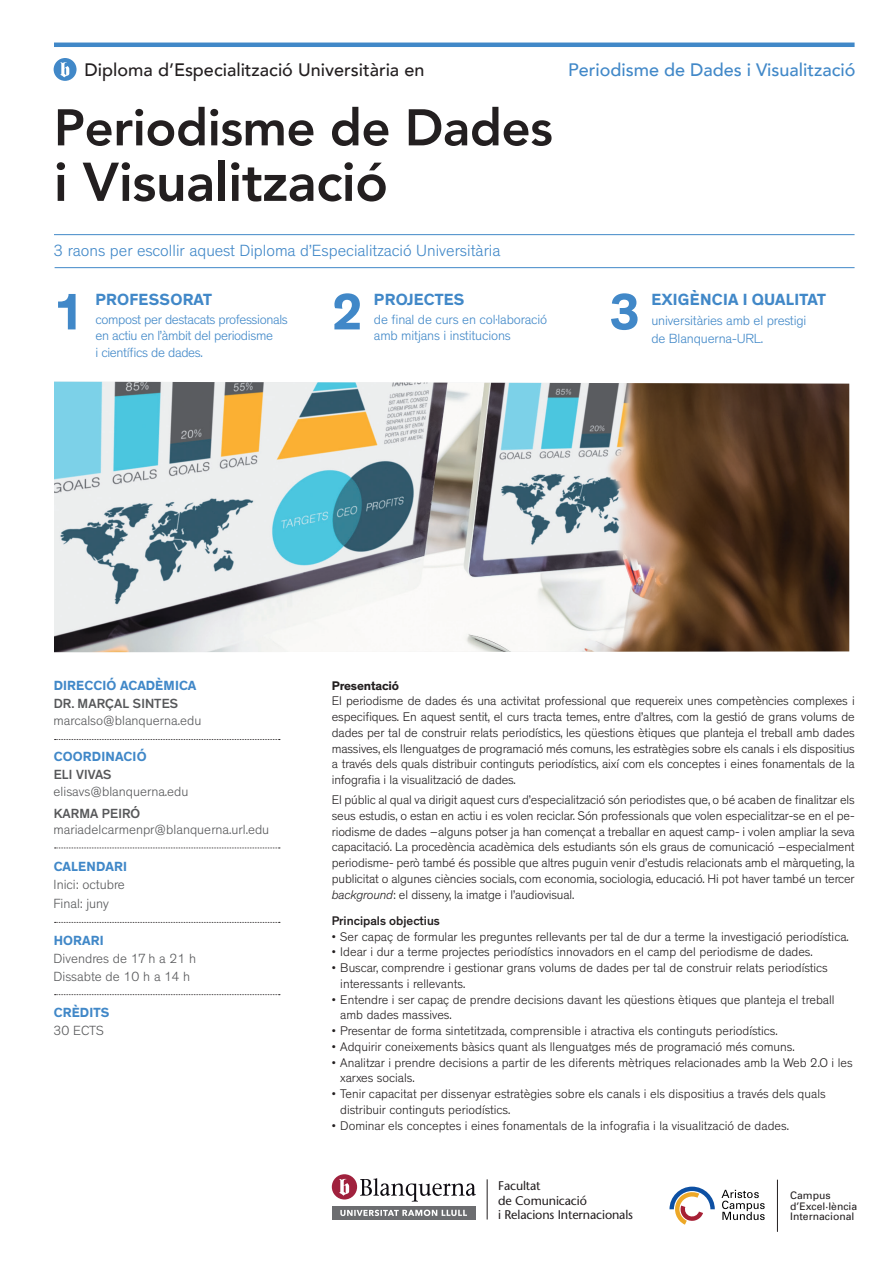
<style>
.page{position:relative;width:893px;height:1263px;background:#fff}
.page>*{position:absolute;margin:0;border:0;box-sizing:border-box;transform-origin:0 0}
.t1{font:800 54px "Avenir";letter-spacing:-.01em;color:#231f20}
.t2{font:700 52.2px "Theinhardt";color:#4188c8}
.t3{font:800 51px "Avenir";letter-spacing:-.01em;color:#231f20}
.t4{font:500 18px "Avenir";color:#231f20}
.t5{font:500 18px "Avenir";color:#4188c8}
.t6{font:300 16.5px "Theinhardt";color:#4188c8}
.t7{font:700 16.5px "Theinhardt";letter-spacing:.015em;color:#4188c8}
.t8{font:300 13.5px/16.5px "Theinhardt";letter-spacing:-.02em;color:#4188c8}
.t9{font:300 13.5px "Theinhardt";color:#57585a}
.t10{font:700 13.5px "Theinhardt";letter-spacing:.015em;color:#4188c8}
.t11{font:500 13.5px "Theinhardt";letter-spacing:.015em;color:#57585a}
.t12{font:300 12.75px/15.8px "Theinhardt";color:#231f20}
.t13{font:500 12.75px "Theinhardt";color:#231f20}
.t14{font:700 12.75px "Theinhardt";letter-spacing:-.01em;color:#231f20}
.t15{font:12.6px "Stone Sans";letter-spacing:-.01em;color:#231f20}
.t16{font:10.35px "Univers";color:#231f20}
.s1{font-style:italic}
</style>
<div class="page">
<hr style="left:54px;top:43px;width:801px;height:4px;background:#4188c8">
<hr style="left:54px;top:234px;width:801px;height:1px;background:#4188c8">
<svg style="left:55px;top:739px;width:225px;height:1px"></svg>
<svg style="left:54px;top:58px;width:23px;height:23px"></svg>
<hr style="left:55px;top:267px;width:800px;height:1px;background:#4188c8">
<img style="left:54px;top:382px;width:795px;height:270px">
<div style="left:332px;top:1174px;width:25px;height:25px;background:#a0213d;border-radius:50%"></div>
<svg style="left:339px;top:1179px;width:10px;height:17px"></svg>
<svg style="left:360px;top:1178px;width:116px;height:23px"></svg>
<div style="left:332px;top:1206px;width:144px;height:13px;background:#6c6d70"></div>
<svg style="left:340px;top:1209px;width:127px;height:7px"></svg>
<hr style="left:487px;top:1179px;width:1px;height:40px;background:#231f20">
<svg style="left:669px;top:1186px;width:46px;height:39px"></svg>
<svg style="left:721px;top:1190px;width:44px;height:30px"></svg>
<hr style="left:777px;top:1180px;width:1px;height:52px;background:#231f20">
<svg style="left:55px;top:847px;width:225px;height:1px"></svg>
<svg style="left:55px;top:922px;width:225px;height:1px"></svg>
<svg style="left:55px;top:994px;width:225px;height:1px"></svg>
<p class="t4" style="left:85px;top:55px;width:341px">Diploma d’Especialització Universitària en</p>
<p class="t3" style="left:54px;top:88px;width:500px">Periodisme de Dades</p>
<p class="t1" style="left:54px;top:140px;width:336px">i Visualització</p>
<p class="t6" style="left:54px;top:241px;width:448px">3 raons per escollir aquest Diploma d’Especialització Universitària</p>
<p class="t5" style="left:568px;top:55px;width:289px">Periodisme de Dades i Visualització</p>
<p class="t2" style="left:54px;top:279px;width:32px">1</p>
<p class="t2" style="left:332px;top:279px;width:32px">2</p>
<p class="t2" style="left:609px;top:279px;width:32px">3</p>
<p class="t7" style="left:96px;top:289px;width:118px">PROFESSORAT</p>
<p class="t8" style="left:95px;top:311px;width:194px">compost per destacats professionals en actiu en l’àmbit del periodisme</p>
<p class="t8" style="left:95px;top:344px;width:109px">i científics de dades.</p>
<p class="t7" style="left:374px;top:289px;width:92px">PROJECTES</p>
<p class="t8" style="left:374px;top:311px;width:175px">de final de curs en col·laboració amb mitjans i institucions</p>
<p class="t7" style="left:651px;top:289px;width:176px">EXIGÈNCIA I QUALITAT</p>
<p class="t8" style="left:651px;top:313px;width:157px">universitàries amb el prestigi</p>
<p class="t8" style="left:651px;top:331px;width:114px">de Blanquerna-URL.</p>
<p class="t10" style="left:54px;top:677px;width:144px">DIRECCIÓ ACADÈMICA</p>
<p class="t11" style="left:54px;top:695px;width:126px">DR. MARÇAL SINTES</p>
<p class="t9" style="left:54px;top:712px;width:149px">marcalso@blanquerna.edu</p>
<p class="t10" style="left:54px;top:748px;width:94px">COORDINACIÓ</p>
<p class="t11" style="left:54px;top:766px;width:59px">ELI VIVAS</p>
<p class="t9" style="left:54px;top:783px;width:136px">elisavs@blanquerna.edu</p>
<p class="t11" style="left:54px;top:805px;width:88px">KARMA PEIRÓ</p>
<p class="t9" style="left:54px;top:822px;width:217px">mariadelcarmenpr@blanquerna.url.edu</p>
<p class="t10" style="left:54px;top:858px;width:75px">CALENDARI</p>
<p class="t9" style="left:54px;top:876px;width:73px">Inici: octubre</p>
<p class="t9" style="left:54px;top:896px;width:57px">Final: juny</p>
<p class="t10" style="left:54px;top:932px;width:52px">HORARI</p>
<p class="t9" style="left:54px;top:950px;width:144px">Divendres de 17 h a 21 h</p>
<p class="t9" style="left:54px;top:968px;width:138px">Dissabte de 10 h a 14 h</p>
<p class="t10" style="left:54px;top:1004px;width:57px">CRÈDITS</p>
<p class="t9" style="left:54px;top:1023px;width:52px">30 ECTS</p>
<p class="t14" style="left:332px;top:677px;width:69px">Presentació</p>
<p class="t12" style="left:332px;top:693px;width:524px;text-align:justify">El periodisme de dades és una activitat professional que requereix unes competències complexes i especifiques. En aquest sentit, el curs tracta temes, entre d’altres, com la gestió de grans volums de dades per tal de construir relats periodístics, les qüestions ètiques que planteja el treball amb dades massives, els llenguatges de programació més comuns, les estratègies sobre els canals i els dispositius a través dels quals distribuir continguts periodístics, així com els conceptes i eines fonamentals de la infografia i la visualització de dades.</p>
<p class="t12" style="left:332px;top:792px;width:524px;text-align:justify">El públic al qual va dirigit aquest curs d’especialització són periodistes que, o bé acaben de finalitzar els seus estudis, o estan en actiu i es volen reciclar. Són professionals que volen especialitzar-se en el pe&shy;riodisme de dades –alguns potser ja han començat a treballar en aquest camp- i volen ampliar la seva capacitació. La procedència acadèmica dels estudiants són els graus de comunicació –especialment periodisme- però també és possible que altres puguin venir d’estudis relacionats amb el màrqueting, la publicitat o algunes ciències socials, com economia, sociologia, educació. Hi pot haver també un tercer <span class="s1">background</span>: el disseny, la imatge i l’audiovisual.</p>
<p class="t13" style="left:332px;top:913px;width:110px">Principals objectius</p>
<p class="t12" style="left:332px;top:929px;width:519px">• Ser capaç de formular les preguntes rellevants per tal de dur a terme la investigació periodística.</p>
<p class="t12" style="left:332px;top:944px;width:482px">• Idear i dur a terme projectes periodístics innovadors en el camp del periodisme de dades.</p>
<p class="t12" style="left:340px;top:960px;width:489px;text-indent:-9px">• Buscar, comprendre i gestionar grans volums de dades per tal de construir relats periodístics interessants i rellevants.</p>
<p class="t12" style="left:340px;top:992px;width:496px;text-indent:-9px">• Entendre i ser capaç de prendre decisions davant les qüestions ètiques que planteja el treball amb dades massives.</p>
<p class="t12" style="left:332px;top:1023px;width:447px">• Presentar de forma sintetitzada, comprensible i atractiva els continguts periodístics.</p>
<p class="t12" style="left:332px;top:1039px;width:464px">• Adquirir coneixements bàsics quant als llenguatges més de programació més comuns.</p>
<p class="t12" style="left:340px;top:1055px;width:514px;text-indent:-9px">• Analitzar i prendre decisions a partir de les diferents mètriques relacionades amb la Web 2.O i les xarxes socials.</p>
<p class="t12" style="left:340px;top:1086px;width:487px;text-indent:-9px">• Tenir capacitat per dissenyar estratègies sobre els canals i els dispositius a través dels quals distribuir continguts periodístics.</p>
<p class="t12" style="left:332px;top:1118px;width:459px">• Dominar els conceptes i eines fonamentals de la infografia i la visualització de dades.</p>
<p class="t15" style="left:498px;top:1178px;width:44px">Facultat</p>
<p class="t15" style="left:498px;top:1193px;width:90px">de Comunicació</p>
<p class="t15" style="left:498px;top:1207px;width:137px">i Relacions Internacionals</p>
<p class="t16" style="left:790px;top:1189px;width:42px">Campus</p>
<p class="t16" style="left:790px;top:1200px;width:69px">d’Excel·lència</p>
<p class="t16" style="left:790px;top:1210px;width:66px">Internacional</p>
</div>
